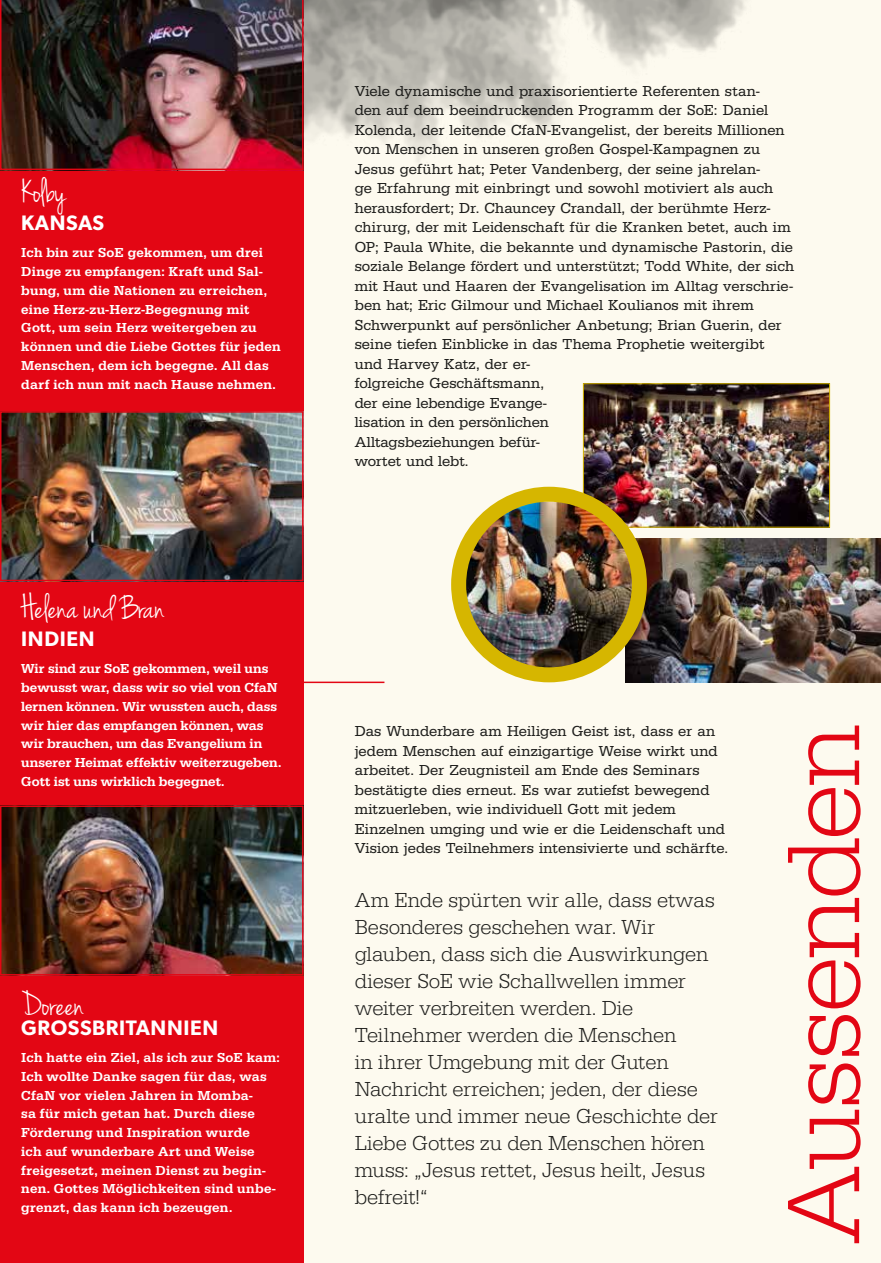
<style>
.page{position:relative;width:881px;height:1263px;background:#fff}
.page>*{position:absolute;margin:0;border:0;box-sizing:border-box;transform-origin:0 0}
.t1{font:300 106.5px "URW Egyptienne TOT";letter-spacing:-.03em;color:#e30614}
.t2{font:36px "Jenna Sue";color:#fff}
.t3{font:300 21px/27px "URW Egyptienne TOT";letter-spacing:-.01em;color:#1d1d1b}
.t4{font:600 21px "Gibson";letter-spacing:.03em;color:#fff}
.t5{font:15px/19.5px "URW Egyptienne TOT";letter-spacing:.005em;color:#1d1d1b}
.t6{font:500 13.5px/18.8px "URW Egyptienne TOT";letter-spacing:.015em;color:#fff}
</style>
<div class="page">
<div style="left:303px;top:0;width:577px;height:1263px;background:#fdfaef"></div>
<img style="left:303px;top:0;width:442px;height:212px">
<div style="left:0;top:0;width:303px;height:1263px;background:#e30614"></div>
<img style="left:1px;top:0;width:302px;height:169px">
<img style="left:3px;top:414px;width:297px;height:164px">
<div style="left:0;top:411px;width:303px;height:170px;border:2px solid #e30614"></div>
<img style="left:3px;top:808px;width:297px;height:164px">
<div style="left:0;top:805px;width:303px;height:170px;border:2px solid #e30614"></div>
<hr style="left:299px;top:682px;width:85px;height:1px;background:#e30614">
<img style="left:625px;top:538px;width:255px;height:144px">
<img style="left:585px;top:385px;width:242px;height:140px">
<div style="left:583px;top:383px;width:246px;height:144px;border:1px solid #d6b600"></div>
<img style="left:458px;top:502px;width:181px;height:173px">
<div style="left:451px;top:487px;width:195px;height:195px;border:15px solid #d6b600;border-radius:50%"></div>
<h2 class="t2" style="left:21px;top:171px;width:47px">Kolby</h2>
<h3 class="t4" style="left:21px;top:210px;width:84px">KANSAS</h3>
<p class="t6" style="left:21px;top:244px;width:261px">Ich bin zur SoE gekommen, um drei Dinge zu empfangen: Kraft und Sal&shy;bung, um die Nationen zu erreichen, eine Herz-zu-Herz-Begegnung mit Gott, um sein Herz weitergeben zu können und die Liebe Gottes für jeden Menschen, dem ich begegne. All das darf ich nun mit nach Hause nehmen.</p>
<h2 class="t2" style="left:21px;top:587px;width:144px">Helena und Bran</h2>
<h3 class="t4" style="left:21px;top:626px;width:75px">INDIEN</h3>
<p class="t6" style="left:21px;top:660px;width:261px">Wir sind zur SoE gekommen, weil uns bewusst war, dass wir so viel von CfaN lernen können. Wir wussten auch, dass wir hier das empfangen können, was wir brauchen, um das Evangelium in unserer Heimat effektiv weiterzugeben.<br>Gott ist uns wirklich begegnet.</p>
<h2 class="t2" style="left:21px;top:984px;width:64px">Doreen</h2>
<h3 class="t4" style="left:21px;top:1015px;width:198px">GROSSBRITANNIEN</h3>
<p class="t6" style="left:21px;top:1049px;width:260px">Ich hatte ein Ziel, als ich zur SoE kam:<br>Ich wollte Danke sagen für das, was CfaN vor vielen Jahren in Momba-<br>sa für mich getan hat. Durch diese Förderung und Inspiration wurde<br>ich auf wunderbare Art und Weise freigesetzt, meinen Dienst zu begin&shy;nen. Gottes Möglichkeiten sind unbe&shy;grenzt, das kann ich bezeugen.</p>
<p class="t5" style="left:354px;top:81px;width:441px">Viele dynamische und praxisorientierte Referenten stan-<br>den auf dem beeindruckenden Programm der SoE: Daniel Kolenda, der leitende CfaN-Evangelist, der bereits Millionen von Menschen in unseren großen Gospel-Kampagnen zu Jesus geführt hat; Peter Vandenberg, der seine jahrelan-<br>ge Erfahrung mit einbringt und sowohl motiviert als auch herausfordert; Dr. Chauncey Crandall, der berühmte Herz&shy;chirurg, der mit Leidenschaft für die Kranken betet, auch im OP; Paula White, die bekannte und dynamische Pastorin, die soziale Belange fördert und unterstützt; Todd White, der sich mit Haut und Haaren der Evangelisation im Alltag verschrie&shy;ben hat; Eric Gilmour und Michael Koulianos mit ihrem Schwerpunkt auf persönlicher Anbetung; Brian Guerin, der seine tiefen Einblicke in das Thema Prophetie weitergibt und Harvey Katz, der er-<br>folgreiche Geschäftsmann,<br>der eine lebendige Evange-<br>lisation in den persönlichen<br>Alltagsbeziehungen befür-<br>wortet und lebt.</p>
<p class="t5" style="left:354px;top:722px;width:375px">Das Wunderbare am Heiligen Geist ist, dass er an jedem Menschen auf einzigartige Weise wirkt und arbeitet. Der Zeugnisteil am Ende des Seminars bestätigte dies erneut. Es war zutiefst bewegend mitzuerleben, wie individuell Gott mit jedem Einzelnen umging und wie er die Leidenschaft und Vision jedes Teilnehmers intensivierte und schärfte.</p>
<p class="t3" style="left:354px;top:887px;width:364px">Am Ende spürten wir alle, dass etwas<br>Besonderes geschehen war. Wir glauben, dass sich die Auswirkungen dieser SoE wie Schallwellen immer weiter verbreiten werden. Die<br>Teilnehmer werden die Menschen<br>in ihrer Umgebung mit der Guten<br>Nachricht erreichen; jeden, der diese uralte und immer neue Geschichte der<br>Liebe Gottes zu den Menschen hören muss: „Jesus rettet, Jesus heilt, Jesus befreit!“</p>
<h1 class="t1" style="left:761px;top:1244px;width:521px;rotate:-90deg">Aussenden</h1>
</div>
